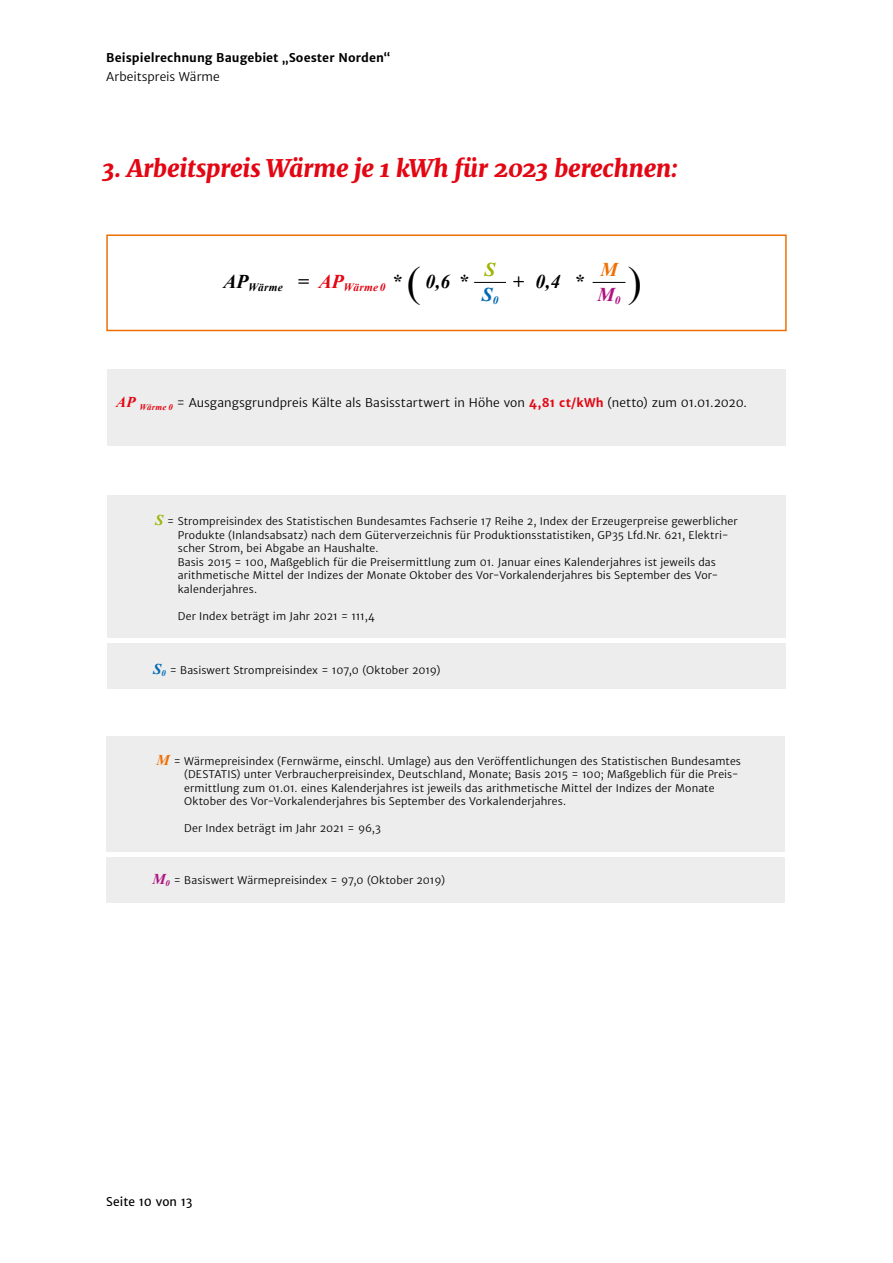
<style>
.page{position:relative;width:893px;height:1263px;background:#fff}
.page>*{position:absolute;margin:0;border:0;box-sizing:border-box;transform-origin:0 0}
.EDL_Formel{font:42px "Times New Roman";color:#000}
.EDL_Head_rot_16_22{font:italic 800 24px "Merriweather";letter-spacing:-.005em;color:#e30613}
.EDL_Formel-2{font:italic 700 19.5px "Times New Roman";color:#000}
.EDL_Formel-3{font:italic 700 19.5px "Times New Roman";color:#af1280}
.EDL_Formel-4{font:italic 700 19.5px "Times New Roman";color:#a0b405}
.EDL_Formel-5{font:italic 700 19.5px "Times New Roman";color:#ed7004}
.EDL_Formel-6{font:italic 700 19.5px "Times New Roman";color:#0069b4}
.EDL_Fliesstext_8_11{font:12px "Merriweather Sans";letter-spacing:.005em;color:#000}
.t1{font:700 12px "Merriweather Sans";letter-spacing:.005em;color:#000}
.t2{font:12px "Merriweather Sans";color:#000}
.EDL_Formel-7{font:italic 700 11.4px "Times New Roman";letter-spacing:.015em;color:#e30613}
.EDL_Formel-8{font:italic 700 11.4px "Times New Roman";letter-spacing:.015em;color:#000}
.EDL_Formel-9{font:italic 700 11.4px "Times New Roman";color:#0069b4}
.EDL_Fliess_kleiner_Kasten_7_9{font:10.5px/13.5px "Merriweather Sans";letter-spacing:.015em;color:#000}
.s1{font-family:"Times New Roman";font-weight:700;font-style:italic;font-size:15px;color:#e30613}
.s2{font-weight:700;color:#e30613}
.s3{font-family:"Times New Roman";font-weight:700;font-style:italic;font-size:15px;color:#a0b405}
.s4{font-family:"Times New Roman";font-weight:700;font-style:italic;font-size:15px;color:#0069b4}
.s5{font-family:"Times New Roman";font-weight:700;font-style:italic;font-size:15px;color:#ed7004}
.s6{font-family:"Times New Roman";font-weight:700;font-style:italic;font-size:15px;color:#af1280}
</style>
<div class="page">
<div style="left:106px;top:736px;width:679px;height:116px;background:#ededed"></div>
<div style="left:107px;top:495px;width:679px;height:143px;background:#ededed"></div>
<div style="left:107px;top:643px;width:679px;height:46px;background:#ededed"></div>
<div style="left:107px;top:369px;width:679px;height:77px;background:#ededed"></div>
<div style="left:106px;top:857px;width:679px;height:46px;background:#ededed"></div>
<div style="left:106px;top:234px;width:681px;height:97px;border:2px solid #ed7004"></div>
<hr style="left:474px;top:282px;width:32px;height:1px;background:#000">
<hr style="left:593px;top:282px;width:32px;height:1px;background:#000">
<p class="t1" style="left:106px;top:50px;width:286px">Beispielrechnung Baugebiet „Soester Norden“</p>
<p class="EDL_Fliesstext_8_11" style="left:106px;top:69px;width:115px">Arbeitspreis Wärme</p>
<p class="EDL_Head_rot_16_22" style="left:102px;top:153px;width:577px">3. Arbeitspreis Wärme je 1 kWh für 2023 berechnen:</p>
<p class="EDL_Formel-8" style="left:223px;top:279px;width:61px"><sup>AP</sup>Wärme</p>
<p class="EDL_Formel-2" style="left:298px;top:268px;width:13px">=</p>
<p class="EDL_Formel-7" style="left:319px;top:279px;width:68px"><sup>AP</sup>Wärme 0</p>
<p class="EDL_Formel-2" style="left:392px;top:268px;width:11px">*</p>
<p class="EDL_Formel" style="left:407px;top:254px;width:15px">(</p>
<p class="EDL_Formel-2" style="left:426px;top:268px;width:44px">0,6 *</p>
<p class="EDL_Formel-4" style="left:485px;top:256px;width:12px">S</p>
<p class="EDL_Formel-5" style="left:600px;top:256px;width:19px">M</p>
<p class="EDL_Formel-2" style="left:513px;top:268px;width:13px">+</p>
<p class="EDL_Formel-2" style="left:536px;top:268px;width:26px">0,4</p>
<p class="EDL_Formel-2" style="left:574px;top:268px;width:11px">*</p>
<p class="EDL_Formel-6" style="left:482px;top:281px;width:12px">S</p>
<p class="EDL_Formel-9" style="left:493px;top:292px;width:7px">0</p>
<p class="EDL_Formel-3" style="left:598px;top:281px;width:24px">M<sub>0</sub></p>
<p class="EDL_Formel" style="left:628px;top:254px;width:15px">)</p>
<p class="EDL_Fliesstext_8_11" style="left:116px;top:396px;width:632px"><span class="s1">AP</span> <sub>Wärme</sub> <sub>0</sub> = Ausgangsgrundpreis Kälte als Basisstartwert in Höhe von <span class="s2">4,81 ct/kWh</span> (netto) zum 01.01.2020.</p>
<p class="EDL_Fliess_kleiner_Kasten_7_9" style="left:178px;top:515px;width:561px;text-indent:-23px"><span class="s3">S</span> = Strompreisindex des Statistischen Bundesamtes Fachserie 17 Reihe 2, Index der Erzeugerpreise gewerblicher Produkte (Inlandsabsatz) nach dem Güterverzeichnis für Produktionsstatistiken, GP35 Lfd.Nr. 621, Elektri&shy;scher Strom, bei Abgabe an Haushalte.<br>Basis 2015 = 100, Maßgeblich für die Preisermittlung zum 01. Januar eines Kalenderjahres ist jeweils das arithmetische Mittel der Indizes der Monate Oktober des Vor-Vorkalenderjahres bis September des Vor&shy;kalenderjahres.</p>
<p class="EDL_Fliess_kleiner_Kasten_7_9" style="left:178px;top:609px;width:199px">Der Index beträgt im Jahr 2021 = 111,4</p>
<p class="EDL_Fliess_kleiner_Kasten_7_9" style="left:153px;top:663px;width:289px"><span class="s4">S</span><sub>0</sub> = Basiswert Strompreisindex = 107,0 (Oktober 2019)</p>
<p class="EDL_Fliess_kleiner_Kasten_7_9" style="left:184px;top:754px;width:558px;text-indent:-28px"><span class="s5">M</span> = Wärmepreisindex (Fernwärme, einschl. Umlage) aus den Veröffentlichungen des Statistischen Bundesamtes (DESTATIS) unter Verbraucherpreisindex, Deutschland, Monate; Basis 2015 = 100; Maßgeblich für die Preis&shy;ermittlung zum 01.01. eines Kalenderjahres ist jeweils das arithmetische Mittel der Indizes der Monate Oktober des Vor-Vorkalenderjahres bis September des Vorkalenderjahres.</p>
<p class="EDL_Fliess_kleiner_Kasten_7_9" style="left:184px;top:822px;width:198px">Der Index beträgt im Jahr 2021 = 96,3</p>
<p class="EDL_Fliess_kleiner_Kasten_7_9" style="left:152px;top:874px;width:294px"><span class="s6">M</span><sub>0</sub> = Basiswert Wärmepreisindex = 97,0 (Oktober 2019)</p>
<p class="t2" style="left:106px;top:1195px;width:88px">Seite 10 von 13</p>
</div>
